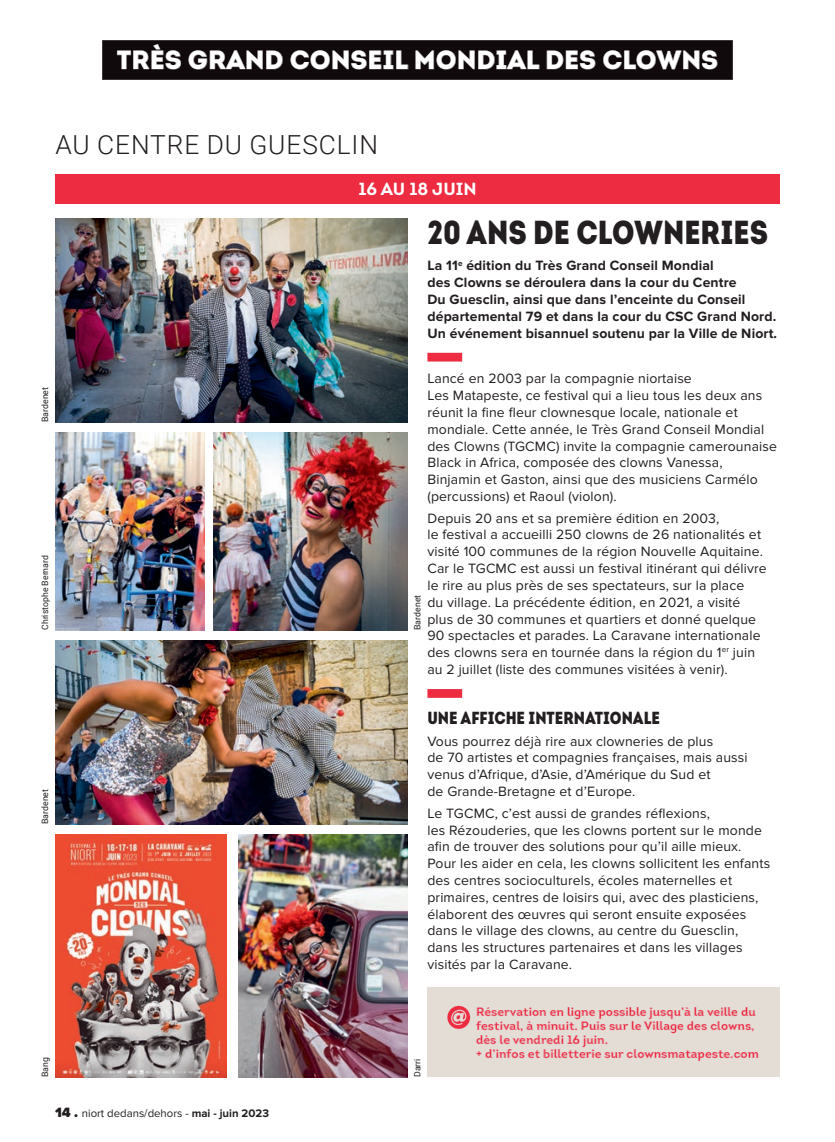
<style>
.page{position:relative;width:835px;height:1142px;background:#fff}
.page>*{position:absolute;margin:0;border:0;box-sizing:border-box;transform-origin:0 0}
.t1{font:900 33.25px "Intro Condensed";color:#231f20}
.t2{font:26.25px "Intro Black Alt";color:#fff}
.t3{font:300 26.25px "Roboto";letter-spacing:.035em;color:#231f20}
.t4{font:900 17.5px "Intro Condensed";color:#231f20}
.t5{font:700 17.5px "Intro";color:#fff}
.t6{font:14px/16.8px "Proxima Nova";letter-spacing:.01em;color:#231f20}
.t7{font:700 14px/16.8px "Proxima Nova";letter-spacing:.01em;color:#231f20}
.t8{font:700 12.25px/14px "Intro";color:#ed2c41}
.t9{font:11.38px "Proxima Nova";color:#231f20}
.t10{font:8.75px "Roboto";color:#231f20}
.s1{font-weight:900;font-size:14px}
.s2{font-weight:700}
</style>
<div class="page">
<svg style="left:102px;top:40px;width:630px;height:40px;background:#181113"></svg>
<img style="left:55px;top:219px;width:352px;height:203px">
<div style="left:427px;top:353px;width:35px;height:8px;background:#ed2c41"></div>
<div style="left:427px;top:689px;width:35px;height:9px;background:#ed2c41"></div>
<div style="left:55px;top:174px;width:724px;height:30px;background:#ed2c41"></div>
<div style="left:427px;top:987px;width:352px;height:90px;background:#e3ddd6"></div>
<svg style="left:447px;top:1006px;width:23px;height:23px"></svg>
<svg style="left:487px;top:1008px;width:268px;height:50px"></svg>
<img style="left:55px;top:834px;width:172px;height:243px">
<img style="left:55px;top:432px;width:149px;height:198px">
<img style="left:214px;top:432px;width:193px;height:198px">
<img style="left:55px;top:640px;width:352px;height:184px">
<img style="left:239px;top:834px;width:168px;height:243px">
<h2 class="t2" style="left:117px;top:43px;width:602px">TRÈS GRAND CONSEIL MONDIAL DES CLOWNS</h2>
<h2 class="t3" style="left:55px;top:126px;width:324px">AU CENTRE DU GUESCLIN</h2>
<p class="t10" style="left:39px;top:422px;width:36px;rotate:-90deg">Bardenet</p>
<p class="t10" style="left:39px;top:630px;width:76px;rotate:-90deg">Christophe Bernard</p>
<p class="t10" style="left:39px;top:824px;width:36px;rotate:-90deg">Bardenet</p>
<p class="t10" style="left:39px;top:1077px;width:21px;rotate:-90deg">Bang</p>
<p class="t9" style="left:55px;top:1106px;width:215px"><span class="s1">14 .</span> niort dedans/dehors - <span class="s2">mai - juin 2023</span></p>
<p class="t5" style="left:358px;top:178px;width:120px">16 Au 18 JuiN</p>
<h1 class="t1" style="left:427px;top:209px;width:342px">20 ANS DE CLOWNERIES</h1>
<p class="t7" style="left:427px;top:258px;width:351px">La 11<sup>e</sup> édition du Très Grand Conseil Mondial<br>des Clowns se déroulera dans la cour du Centre<br>Du Guesclin, ainsi que dans l’enceinte du Conseil départemental 79 et dans la cour du CSC Grand Nord.<br>Un événement bisannuel soutenu par la Ville de Niort.</p>
<p class="t6" style="left:427px;top:370px;width:351px">Lancé en 2003 par la compagnie niortaise<br>Les Matapeste, ce festival qui a lieu tous les deux ans réunit la fine fleur clownesque locale, nationale et mondiale. Cette année, le Très Grand Conseil Mondial des Clowns (TGCMC) invite la compagnie camerounaise Black in Africa, composée des clowns Vanessa, Binjamin et Gaston, ainsi que des musiciens Carmélo (percussions) et Raoul (violon).</p>
<p class="t6" style="left:427px;top:510px;width:341px">Depuis 20 ans et sa première édition en 2003,<br>le festival a accueilli 250 clowns de 26 nationalités et visité 100 communes de la région Nouvelle Aquitaine.<br>Car le TGCMC est aussi un festival itinérant qui délivre le rire au plus près de ses spectateurs, sur la place<br>du village. La précédente édition, en 2021, a visité plus de 30 communes et quartiers et donné quelque 90 spectacles et parades. La Caravane internationale des clowns sera en tournée dans la région du 1<sup>er</sup> juin au 2 juillet (liste des communes visitées à venir).</p>
<p class="t4" style="left:427px;top:706px;width:234px">UNE AFFICHE INTERNATIONALE</p>
<p class="t6" style="left:427px;top:733px;width:322px">Vous pourrez déjà rire aux clowneries de plus<br>de 70 artistes et compagnies françaises, mais aussi venus d’Afrique, d’Asie, d’Amérique du Sud et<br>de Grande-Bretagne et d’Europe.</p>
<p class="t6" style="left:427px;top:805px;width:344px">Le TGCMC, c’est aussi de grandes réflexions,<br>les Rézouderies, que les clowns portent sur le monde afin de trouver des solutions pour qu’il aille mieux.<br>Pour les aider en cela, les clowns sollicitent les enfants des centres socioculturels, écoles maternelles et primaires, centres de loisirs qui, avec des plasticiens, élaborent des œuvres qui seront ensuite exposées dans le village des clowns, au centre du Guesclin, dans les structures partenaires et dans les villages visités par la Caravane.</p>
<p class="t10" style="left:411px;top:630px;width:36px;rotate:-90deg">Bardenet</p>
<p class="t10" style="left:411px;top:1077px;width:20px;rotate:-90deg">Darri</p>
<p class="t8" style="left:476px;top:1004px;width:284px">réservation en ligne possible jusqu’à la veille du festival, à minuit. puis sur le Village des clowns, dès le vendredi 16 juin.<br>+ d’infos et billetterie sur clownsmatapeste.com</p>
</div>
